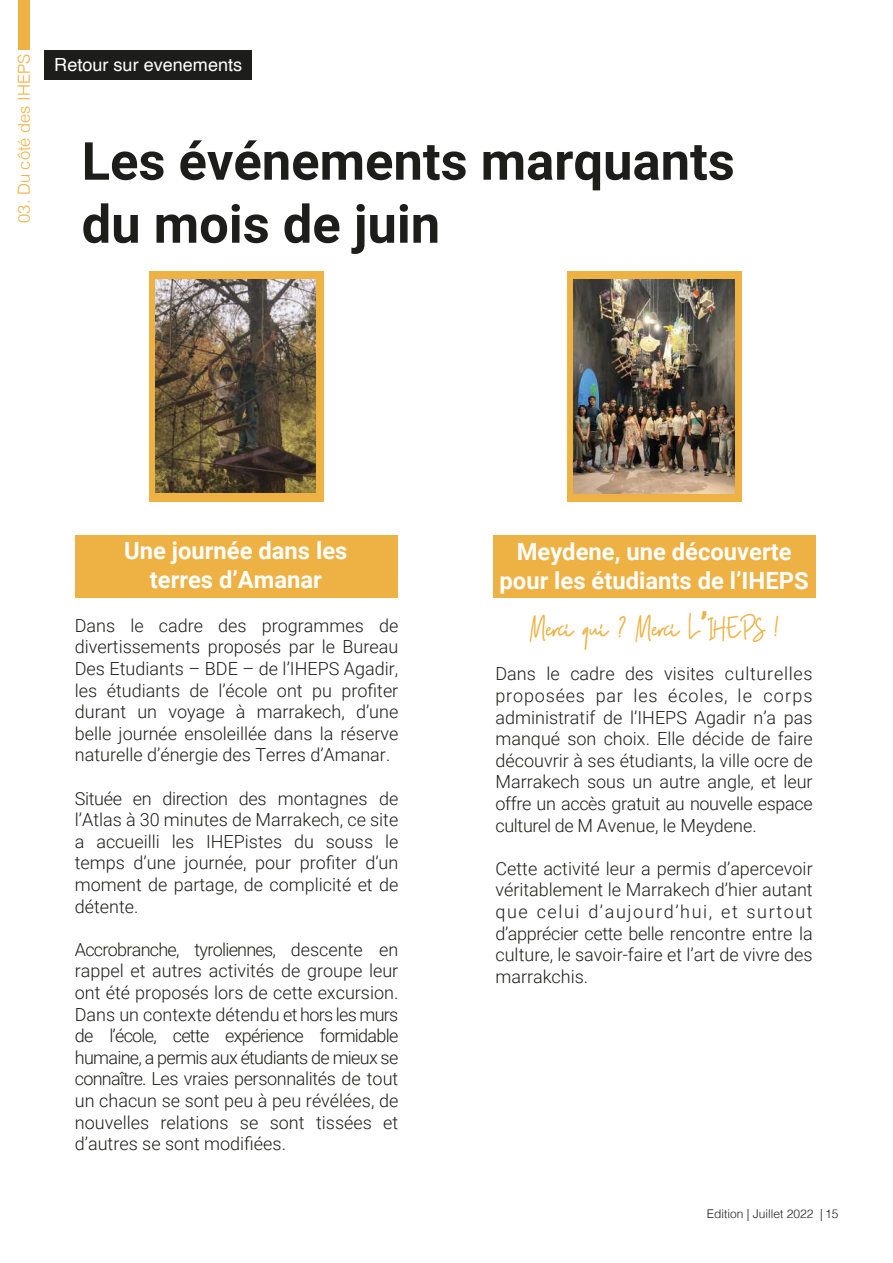
<style>
.page{position:relative;width:893px;height:1263px;background:#fff}
.page>*{position:absolute;margin:0;border:0;box-sizing:border-box;transform-origin:0 0}
.t1{font:700 52.5px/63px "Roboto";color:#1d1d1b}
.t2{font:700 34.5px "Camilla";color:#eeb143}
.t3{font:700 23.7px/28.5px "Roboto";color:#fff;text-align:center}
.t4{font:18.15px "Helvetica";color:#fff}
.t5{font:300 18px/21.6px "Roboto";color:#1d1d1b;text-align:justify}
.t6{font:300 16.5px "Helvetica";color:#eeb143}
.t7{font:300 12px "Helvetica";color:#1d1d1b}
.s1{font-family:"Roboto"}
</style>
<div class="page">
<div style="left:44px;top:50px;width:208px;height:29px;background:#1d1d1b"></div>
<div style="left:18px;top:0;width:12px;height:50px;background:#eeb143"></div>
<div style="left:149px;top:271px;width:175px;height:231px;background:#eeb143"></div>
<svg style="left:156px;top:279px;width:160px;height:214px;background:#6b5e4c"></svg>
<div style="left:75px;top:535px;width:323px;height:63px;background:#eeb143"></div>
<div style="left:567px;top:271px;width:174px;height:231px;background:#eeb143"></div>
<div style="left:493px;top:535px;width:322px;height:63px;background:#eeb143"></div>
<img style="left:573px;top:280px;width:161px;height:214px">
<p class="t6" style="left:10px;top:223px;width:170px;rotate:-90deg">03. Du côté des IHEPS</p>
<p class="t4" style="left:54px;top:50px;width:189px">Retour sur evenements</p>
<h1 class="t1" style="left:82px;top:128px;width:655px">Les événements marquants du mois de juin</h1>
<h3 class="t3" style="left:124px;top:536px;width:225px">Une journée dans les terres d’Amanar</h3>
<p class="t5" style="left:75px;top:614px;width:325px">Dans le cadre des programmes de divertissements proposés par le Bureau Des Etudiants – BDE – de l’IHEPS Agadir, les étudiants de l’école ont pu profiter durant un voyage à marrakech, d’une belle journée ensoleillée dans la réserve naturelle d’énergie des Terres d’Amanar.</p>
<p class="t5" style="left:75px;top:787px;width:325px">Située en direction des montagnes de l’Atlas à 30 minutes de Marrakech, ce site a accueilli les IHEPistes du souss le temps d’une journée, pour profiter d’un moment de partage, de complicité et de détente.</p>
<p class="t5" style="left:75px;top:938px;width:325px">Accrobranche, tyroliennes, descente en rappel et autres activités de groupe leur ont été proposés lors de cette excursion.<br>Dans un contexte détendu et hors les murs de l’école, cette expérience formidable humaine, a permis aux étudiants de mieux se connaître. Les vraies personnalités de tout un chacun se sont peu à peu révélées, de nouvelles relations se sont tissées et d’autres se sont modifiées.</p>
<h3 class="t3" style="left:500px;top:537px;width:311px">Meydene, une découverte pour les étudiants de l’IHEPS</h3>
<h2 class="t2" style="left:530px;top:610px;width:249px">Merci qui ? Merci L<span class="s1">’</span>IHEPS !</h2>
<p class="t5" style="left:495px;top:662px;width:319px">Dans le cadre des visites culturelles proposées par les écoles, le corps administratif de l’IHEPS Agadir n’a pas manqué son choix. Elle décide de faire découvrir à ses étudiants, la ville ocre de Marrakech sous un autre angle, et leur offre un accès gratuit au nouvelle espace culturel de M Avenue, le Meydene.</p>
<p class="t5" style="left:495px;top:857px;width:319px">Cette activité leur a permis d’apercevoir véritablement le Marrakech d’hier autant que celui d’aujourd’hui, et surtout d’apprécier cette belle rencontre entre la culture, le savoir-faire et l’art de vivre des marrakchis.</p>
<p class="t7" style="left:707px;top:1203px;width:133px">Edition | Juillet 2022 | 15</p>
</div>
